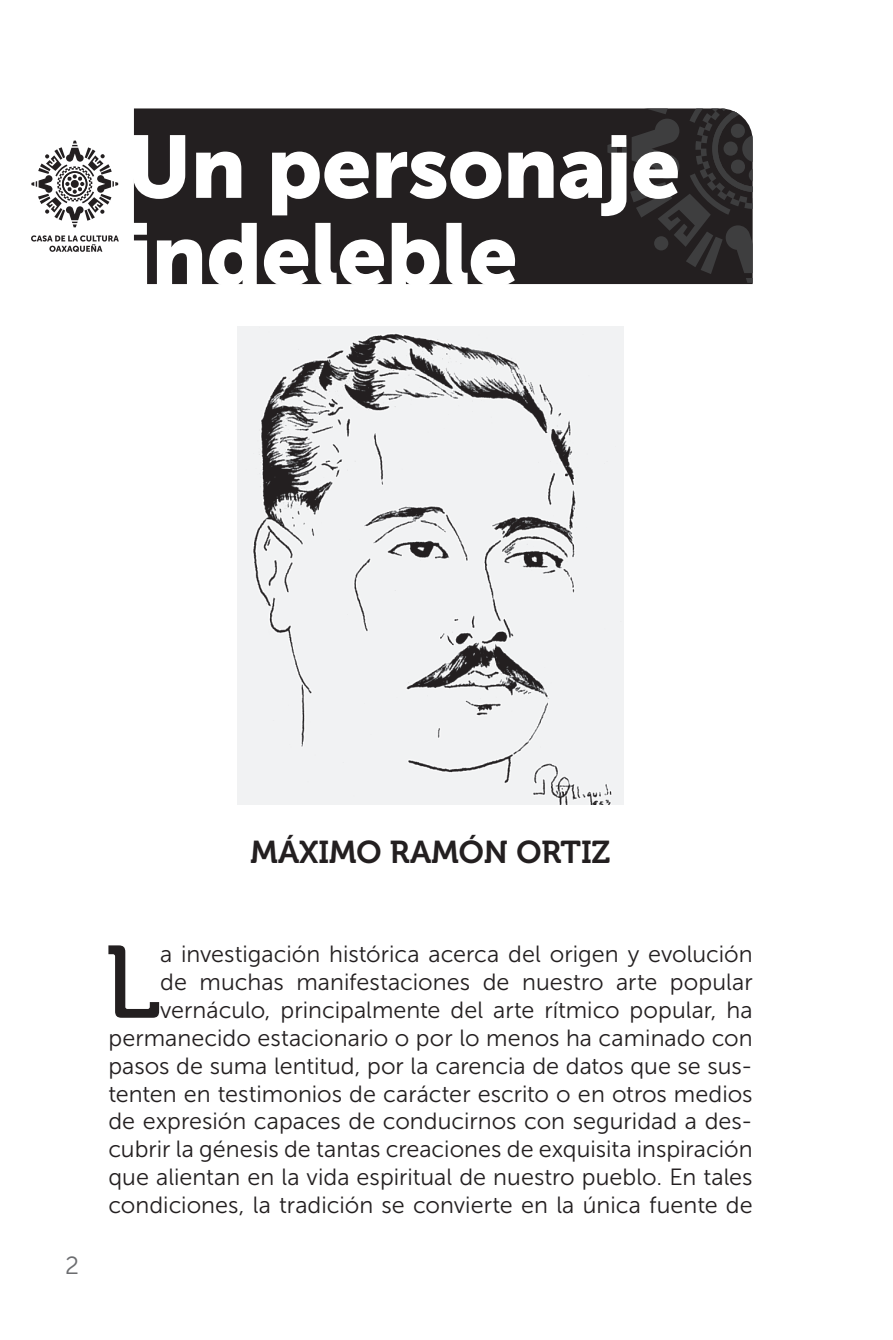
<style>
.page{position:relative;width:893px;height:1340px;background:#fff}
.page>*{position:absolute;margin:0;border:0;box-sizing:border-box;transform-origin:0 0}
.t1{font:102.38px "Museo 500";color:#231f20}
.t2{font:87.75px/87.8px "Museo Sans 900";letter-spacing:-.01em;color:#fff}
.t3{font:31.5px "Museo 700";color:#231f20}
.t4{font:24.75px "Museo Sans 300";color:#6c6d70}
.t5{font:23.4px/27.9px "Museo Sans 300";color:#231f20;text-align:right}
</style>
<div class="page">
<div style="left:134px;top:108px;width:619px;height:176px;background:#231f20"></div>
<svg style="left:31px;top:235px;width:88px;height:17px"></svg>
<svg style="left:31px;top:141px;width:87px;height:86px"></svg>
<svg style="left:607px;top:108px;width:146px;height:175px"></svg>
<div style="left:654px;top:236px;width:14px;height:14px;background:#3e3e3f;border-radius:50%"></div>
<img style="left:238px;top:326px;width:385px;height:478px">
<h2 class="t2" style="left:126px;top:123px;width:556px">Un personaje indeleble</h2>
<h3 class="t3" style="left:251px;top:834px;width:361px">MÁXIMO RAMÓN ORTIZ</h3>
<p class="t4" style="left:65px;top:1251px;width:15px">2</p>
<h1 class="t1" style="left:105px;top:926px;width:57px">L</h1>
<p class="t5" style="left:108px;top:940px;width:646px">a investigación histórica acerca del origen y evolución<br>de muchas manifestaciones de nuestro arte popular vernáculo, principalmente del arte rítmico popular, ha permanecido estacionario o por lo menos ha caminado con pasos de suma lentitud, por la carencia de datos que se sus&shy;tenten en testimonios de carácter escrito o en otros medios de expresión capaces de conducirnos con seguridad a des&shy;cubrir la génesis de tantas creaciones de exquisita inspiración que alientan en la vida espiritual de nuestro pueblo. En tales condiciones, la tradición se convierte en la única fuente de</p>
</div>
